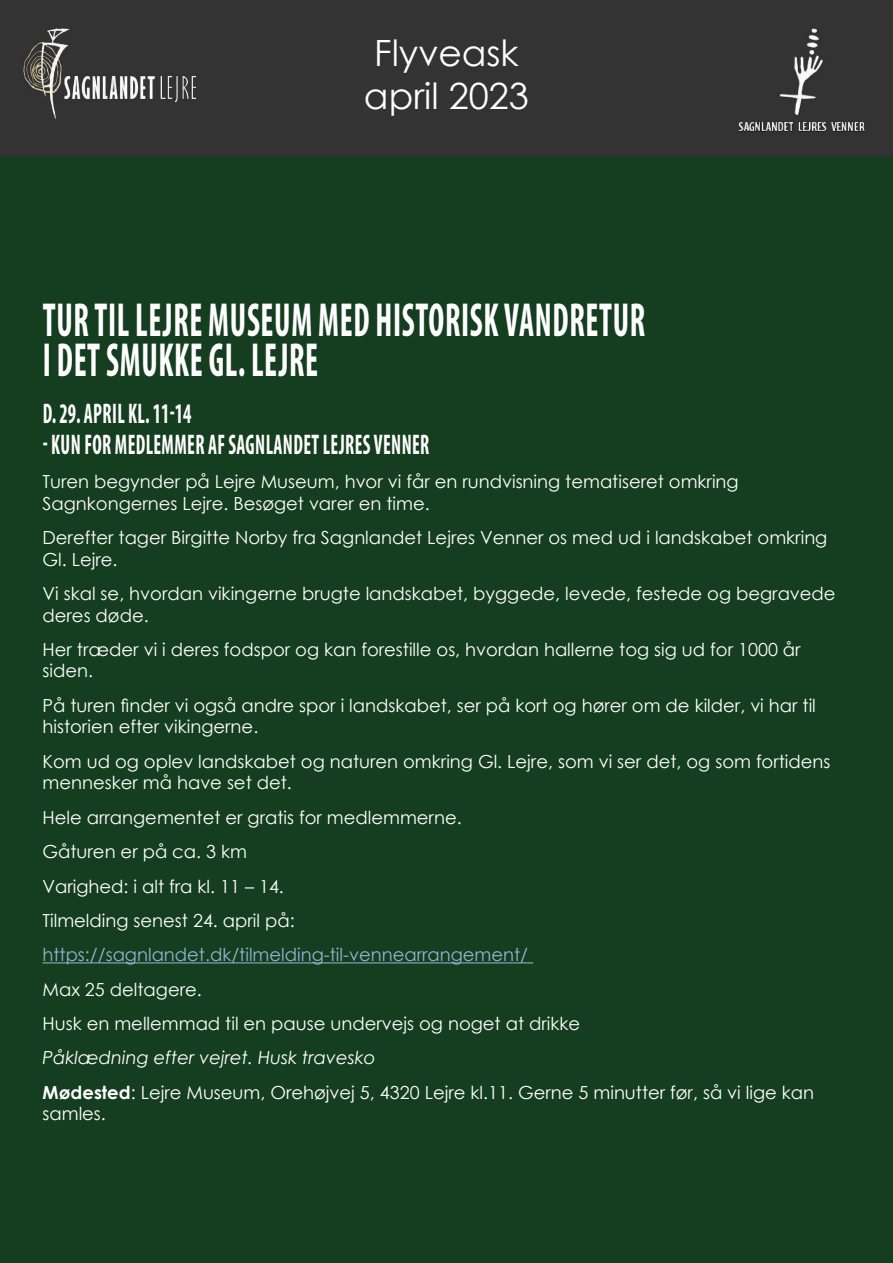
<style>
.page{position:relative;width:893px;height:1263px;background:#fff}
.page>*{position:absolute;margin:0;border:0;box-sizing:border-box;transform-origin:0 0}
.t1{font:700 condensed 48px/39.8px "Myriad Pro";letter-spacing:.02em;color:#fff;scale:.69 1}
.t2{font:36.15px/43.3px "Century Gothic";color:#fff}
.t3{font:700 condensed 28.5px "Myriad Pro";letter-spacing:.02em;color:#fff;scale:.69 1}
.t4{font:18px/21.6px "Century Gothic";color:#fff}
.t5{font:18px "Century Gothic";color:#91b5d0}
.s1{font-style:italic}
.s2{font-weight:700}
</style>
<div class="page">
<div style="left:0;top:0;width:893px;height:157px;background:#333"></div>
<img style="left:738px;top:28px;width:127px;height:104px">
<img style="left:23px;top:28px;width:173px;height:91px">
<div style="left:0;top:157px;width:893px;height:1106px;background:#153d1f"></div>
<hr style="left:43px;top:962px;width:490px;height:1px;background:#91b5d0">
<h2 class="t2" style="left:364px;top:30px;width:166px">Flyveask april 2023</h2>
<h1 class="t1" style="left:43px;top:299px;width:874px">TUR TIL LEJRE MUSEUM MED HISTORISK VANDRETUR<br>I DET SMUKKE GL. LEJRE</h1>
<h3 class="t3" style="left:43px;top:395px;width:217px">D. 29. APRIL KL. 11-14</h3>
<h3 class="t3" style="left:43px;top:426px;width:562px">- KUN FOR MEDLEMMER AF SAGNLANDET LEJRES VENNER</h3>
<p class="t4" style="left:43px;top:470px;width:698px">Turen begynder på Lejre Museum, hvor vi får en rundvisning tematiseret omkring<br>Sagnkongernes Lejre. Besøget varer en time.</p>
<p class="t4" style="left:43px;top:526px;width:786px">Derefter tager Birgitte Norby fra Sagnlandet Lejres Venner os med ud i landskabet omkring<br>Gl. Lejre.</p>
<p class="t4" style="left:43px;top:582px;width:795px">Vi skal se, hvordan vikingerne brugte landskabet, byggede, levede, festede og begravede deres døde.</p>
<p class="t4" style="left:43px;top:638px;width:760px">Her træder vi i deres fodspor og kan forestille os, hvordan hallerne tog sig ud for 1000 år siden.</p>
<p class="t4" style="left:43px;top:694px;width:775px">På turen finder vi også andre spor i landskabet, ser på kort og hører om de kilder, vi har til historien efter vikingerne.</p>
<p class="t4" style="left:43px;top:750px;width:789px">Kom ud og oplev landskabet og naturen omkring Gl. Lejre, som vi ser det, og som fortidens mennesker må have set det.</p>
<p class="t4" style="left:43px;top:800px;width:421px;line-height:34.3px">Hele arrangementet er gratis for medlemmerne.<br>Gåturen er på ca. 3 km<br>Varighed: i alt fra kl. 11 – 14.<br>Tilmelding senest 24. april på:</p>
<p class="t5" style="left:43px;top:942px;width:487px">https://sagnlandet.dk/tilmelding-til-vennearrangement/</p>
<p class="t4" style="left:43px;top:972px;width:539px;line-height:34.3px">Max 25 deltagere.<br>Husk en mellemmad til en pause undervejs og noget at drikke</p>
<p class="t4" style="left:43px;top:1040px;width:773px;line-height:34.3px"><span class="s1">Påklædning efter vejret. Husk travesko<br></span><span class="s2">Mødested</span>: Lejre Museum, Orehøjvej 5, 4320 Lejre kl.11. Gerne 5 minutter før, så vi lige kan</p>
<p class="t4" style="left:43px;top:1103px;width:65px">samles.</p>
</div>
